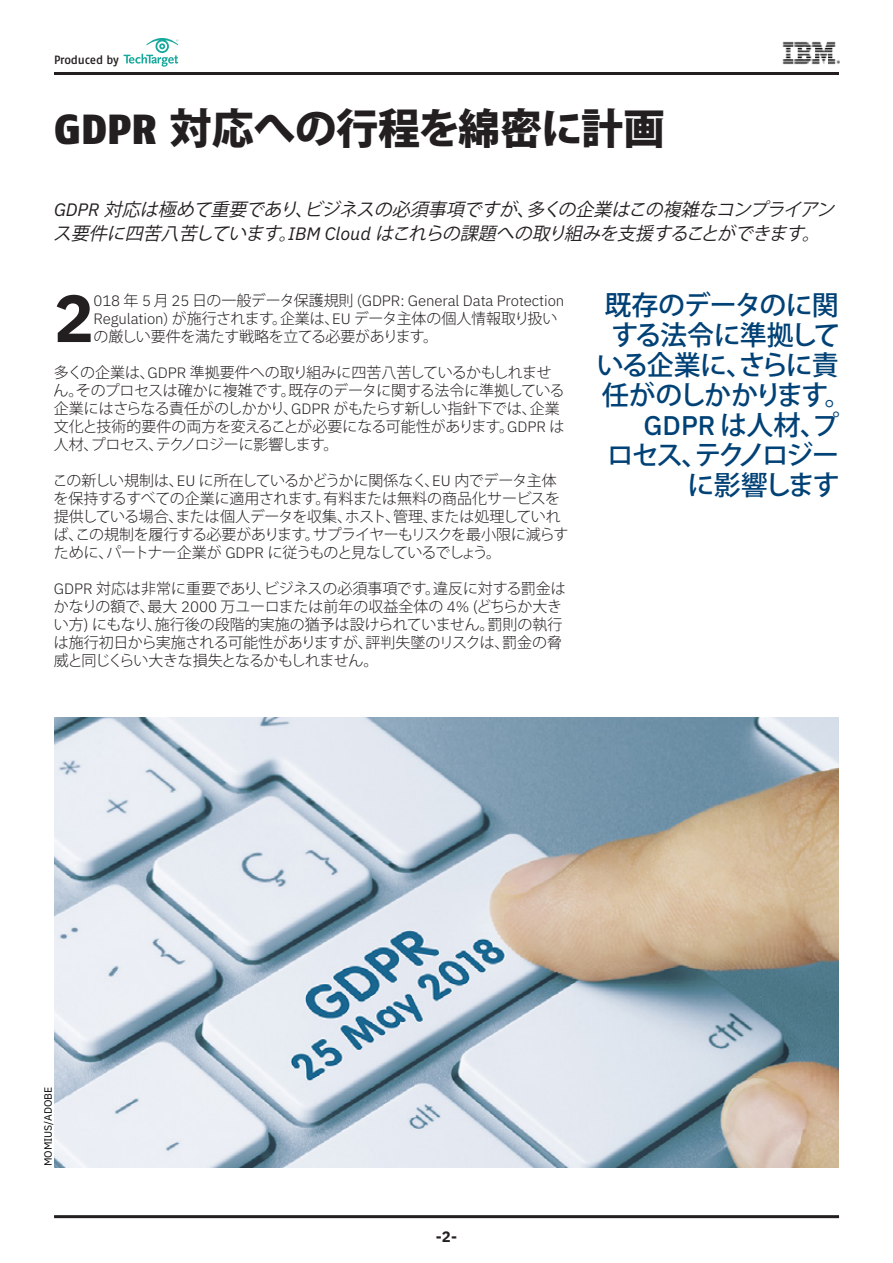
<style>
.page{position:relative;width:893px;height:1263px;background:#fff}
.page>*{position:absolute;margin:0;border:0;box-sizing:border-box;transform-origin:0 0}
.Premium_body_copy{font:700 66.6px "IBM Plex Sans";color:#231f20}
.Premium_headline{font:800 42px "Koz Go Pro";letter-spacing:-.01em;color:#231f20}
.Premium_pullquote{font:500 27px "Koz Go Pro";letter-spacing:-.06em;color:#004176}
.Premium_pullquote-2{font:500 27px "Koz Go Pro";letter-spacing:-.1em;color:#004176}
.Premium_pullquote-3{font:500 27px "Koz Go Pro";letter-spacing:-.03em;color:#004176}
.Premium_standfirst{font:italic 18px/24px "Koz Go Pro";color:#231f20}
.Premium_body_copy-2{font:300 15px/18px "Koz Go Pro";letter-spacing:-.02em;color:#231f20}
.t1{font:700 15px "IBM Plex Sans";color:#231f20}
.t2{font:500 12px "Fago OT";letter-spacing:-.015em;color:#231f20}
.Picture_credit{font:10.5px "IBM Plex Sans";color:#000}
.s1{font-family:"Fago OT";font-weight:900}
.s2{font-family:"IBM Plex Sans"}
</style>
<div class="page">
<hr style="left:54px;top:72px;width:785px;height:3px;background:#231f20">
<hr style="left:54px;top:1215px;width:785px;height:3px;background:#231f20">
<img style="left:782px;top:41px;width:58px;height:24px">
<svg style="left:124px;top:38px;width:54px;height:29px"></svg>
<img style="left:54px;top:717px;width:785px;height:450px">
<p class="t2" style="left:54px;top:52px;width:66px">Produced by</p>
<p class="Premium_headline" style="left:54px;top:101px;width:613px"><span class="s1">GDPR</span> 対応への行程を綿密に計画</p>
<p class="Premium_standfirst" style="left:53px;top:198px;width:787px"><span class="s2">G D P R</span> 対応は極めて重要であり、ビジネスの必須事項ですが、多くの企業はこの複雑なコンプライアンス要件に四苦八苦しています。<span class="s2">I B M C l o u d</span> はこれらの課題への取り組みを支援することができます。</p>
<p class="Premium_body_copy" style="left:54px;top:265px;width:41px">2</p>
<p class="Premium_body_copy-2" style="left:93px;top:292px;width:472px"><span class="s2">018</span> 年 <span class="s2">5</span> 月 <span class="s2">25</span> 日の一般データ保護規則 <span class="s2">(GDPR: General Data Protection<br>Regulation)</span> が施行されます。企業は、<span class="s2">EU</span> データ主体の個人情報取り扱いの厳しい要件を満たす戦略を立てる必要があります。</p>
<p class="Premium_body_copy-2" style="left:54px;top:364px;width:512px">多くの企業は、<span class="s2">GDPR</span> 準拠要件への取り組みに四苦八苦しているかもしれません。そのプロセスは確かに複雑です。既存のデータに関する法令に準拠している企業にはさらなる責任がのしかかり、<span class="s2">GDPR</span> がもたらす新しい指針下では、企業文化と技術的要件の両方を変えることが必要になる可能性があります。<span class="s2">GDPR</span> は人材、プロセス、テクノロジーに影響します。</p>
<p class="Premium_body_copy-2" style="left:53px;top:472px;width:517px">この新しい規制は、<span class="s2">EU</span> に所在しているかどうかに関係なく、<span class="s2">EU</span> 内でデータ主体を保持するすべての企業に適用されます。有料または無料の商品化サービスを提供している場合、または個人データを収集、ホスト、管理、または処理していれば、この規制を履行する必要があります。サプライヤーもリスクを最小限に減らすために、パートナー企業が <span class="s2">GDPR</span> に従うものと見なしているでしょう。</p>
<p class="Premium_body_copy-2" style="left:54px;top:580px;width:513px"><span class="s2">GDPR</span> 対応は非常に重要であり、ビジネスの必須事項です。違反に対する罰金はかなりの額で、最大 <span class="s2">2000</span> 万ユーロまたは前年の収益全体の <span class="s2">4%</span> (どちらか大きい方) にもなり、施行後の段階的実施の猶予は設けられていません。罰則の執行は施行初日から実施される可能性がありますが、評判失墜のリスクは、罰金の脅威と同じくらい大きな損失となるかもしれません。</p>
<p class="Premium_pullquote-3" style="left:604px;top:288px;width:236px">既存のデータのに関</p>
<p class="Premium_pullquote" style="left:611px;top:318px;width:231px">する法令に準拠して</p>
<p class="Premium_pullquote" style="left:597px;top:348px;width:244px">いる企業に、さらに責</p>
<p class="Premium_pullquote" style="left:602px;top:378px;width:252px">任がのしかかります。</p>
<p class="Premium_pullquote" style="left:644px;top:408px;width:197px"><span class="s2">GDPR</span> は人材、プ</p>
<p class="Premium_pullquote-2" style="left:607px;top:438px;width:234px">ロセス、テクノロジー</p>
<p class="Premium_pullquote" style="left:687px;top:468px;width:154px">に影響します</p>
<p class="Picture_credit" style="left:40px;top:1166px;width:81px;rotate:-90deg">MOMIUS/ADOBE</p>
<p class="t1" style="left:436px;top:1225px;width:23px">-2-</p>
</div>
